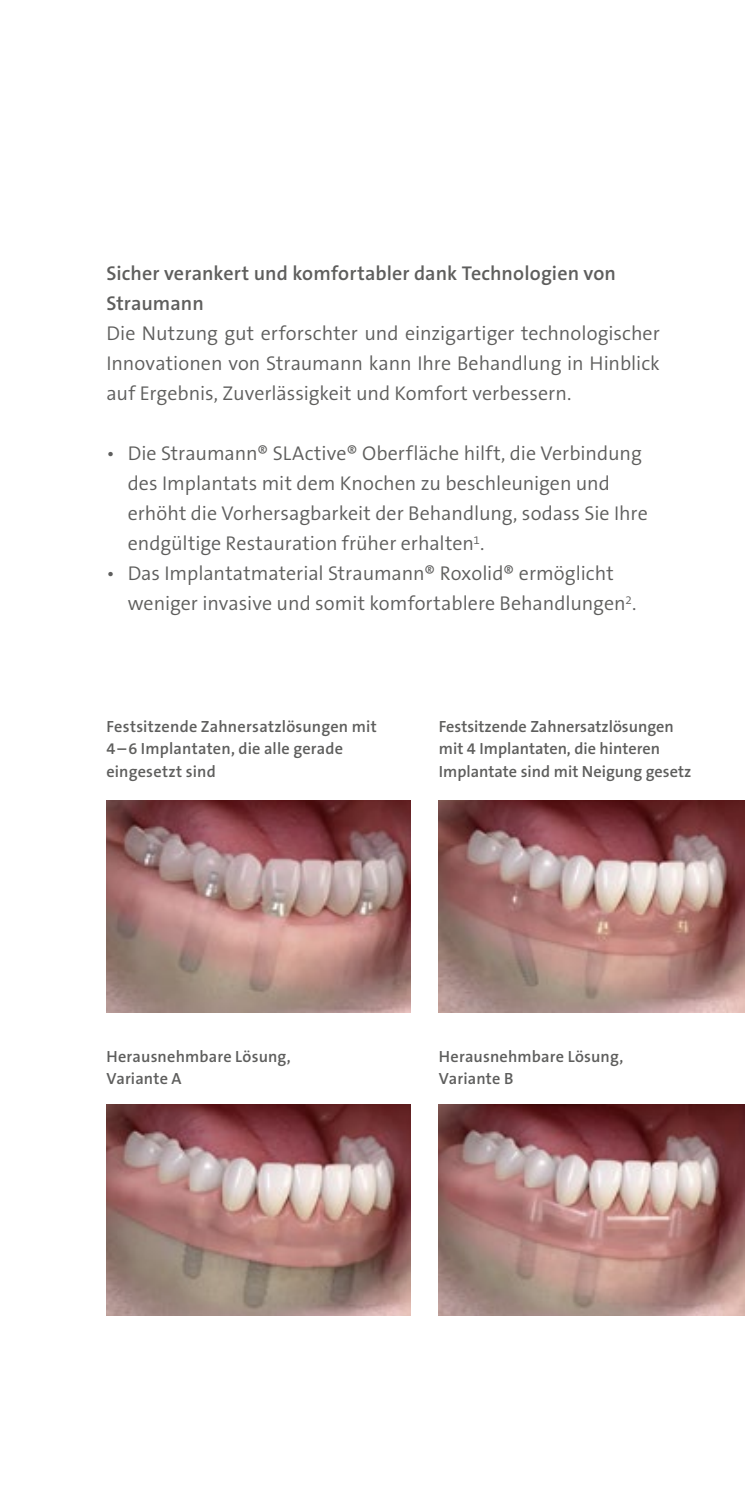
<style>
.page{position:relative;width:745px;height:1489px;background:#fff}
.page>*{position:absolute;margin:0;border:0;box-sizing:border-box;transform-origin:0 0}
.t1{font:300 20px/30px "The Sans B W4";color:#5e5e5d}
.t2{font:600 20px/30px "The Sans B W6";letter-spacing:.005em;color:#5e5e5d}
.t3{font:600 16.25px/22.5px "The Sans B W6";letter-spacing:.005em;color:#5e5e5d}
</style>
<div class="page">
<img style="left:106px;top:1104px;width:304px;height:211px">
<img style="left:438px;top:1104px;width:306px;height:211px">
<img style="left:106px;top:800px;width:304px;height:212px">
<img style="left:438px;top:800px;width:306px;height:212px">
<p class="t2" style="left:106px;top:258px;width:511px">Sicher verankert und komfortabler dank Technologien von<br>Straumann</p>
<p class="t1" style="left:106px;top:318px;width:554px;text-align:justify">Die Nutzung gut erforschter und einzigartiger technologischer Innovationen von Straumann kann Ihre Behandlung in Hinblick auf Ergebnis, Zuverlässigkeit und Komfort verbessern.</p>
<p class="t1" style="left:128px;top:438px;width:521px;text-indent:-21px">• Die Straumann® SLActive® Oberfläche hilft, die Verbindung des Implantats mit dem Knochen zu beschleunigen und erhöht die Vorhersagbarkeit der Behandlung, sodass Sie Ihre endgültige Restauration früher erhalten<sup>1</sup>.</p>
<p class="t1" style="left:128px;top:558px;width:510px;text-indent:-21px">• Das Implantatmaterial Straumann® Roxolid® ermöglicht weniger invasive und somit komfortablere Behandlungen<sup>2</sup>.</p>
<p class="t3" style="left:106px;top:715px;width:272px">Festsitzende Zahnersatzlösungen mit<br>4–6 Implantaten, die alle gerade eingesetzt sind</p>
<p class="t3" style="left:438px;top:715px;width:254px">Festsitzende Zahnersatzlösungen mit 4 Implantaten, die hinteren<br>Implantate sind mit Neigung gesetz</p>
<p class="t3" style="left:106px;top:1044px;width:186px">Herausnehmbare Lösung,<br>Variante A</p>
<p class="t3" style="left:438px;top:1044px;width:186px">Herausnehmbare Lösung,<br>Variante B</p>
</div>
